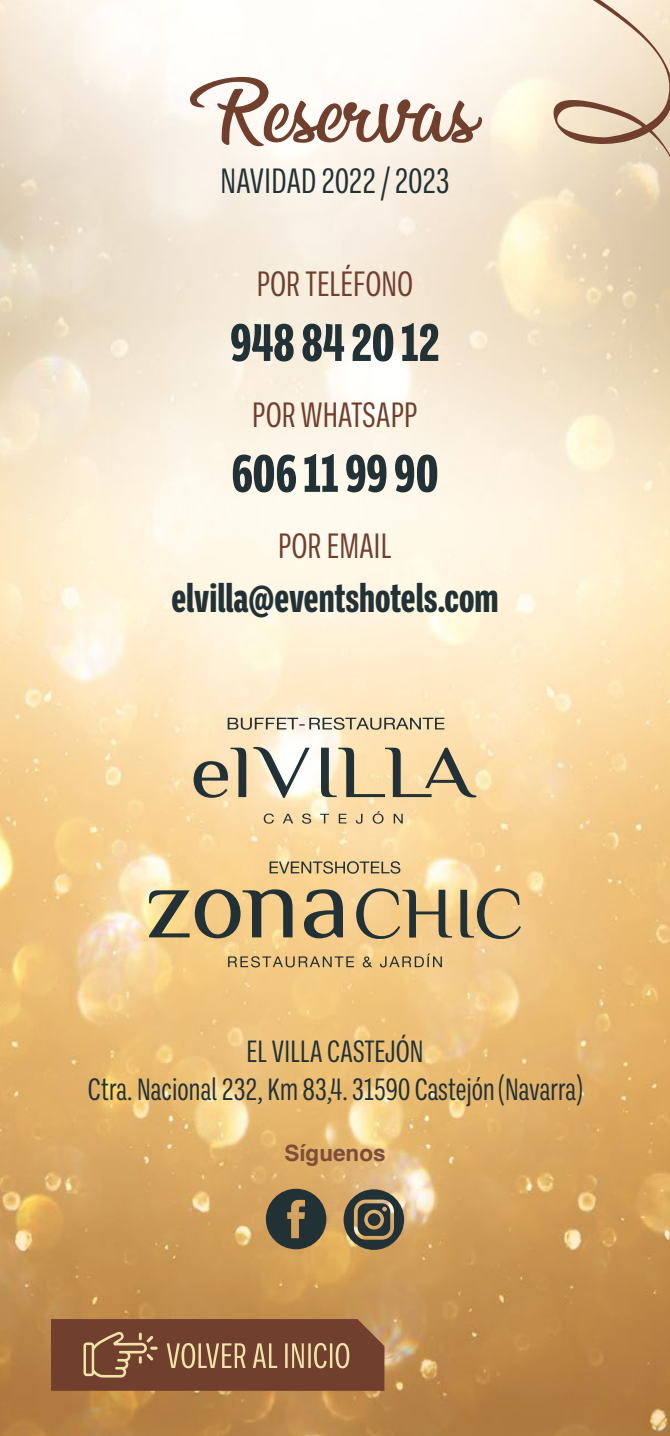
<style>
.page{position:relative;width:670px;height:1436px;background:#fff}
.page>*{position:absolute;margin:0;border:0;box-sizing:border-box;transform-origin:0 0}
.t1{font:81px "Afternoonin Stereo Personal Use Re";color:#703f2e}
.t2{font:800 condensed 54px "Ballinger X";color:#213136}
.t3{font:800 condensed 40.5px "Ballinger X";color:#213136}
.t4{font:condensed 36px "Ballinger X";color:#703f2e}
.t5{font:condensed 36px "Ballinger X";color:#213136}
.t6{font:condensed 31.5px/37.8px "Ballinger X";color:#213136;text-align:center}
.t7{font:700 22.5px "Helvetica";color:#7c4d3b}
</style>
<div class="page">
<img style="left:0;top:0;width:670px;height:1435px">
<svg style="left:266px;top:1188px;width:60px;height:60px;background:#5a5543"></svg>
<svg style="left:343px;top:1189px;width:61px;height:60px;background:#6d6650"></svg>
<svg style="left:51px;top:1318px;width:333px;height:72px;background:#7e503a"></svg>
<svg style="left:537px;top:0;width:133px;height:326px;background:#e8d6bb"></svg>
<svg style="left:269px;top:861px;width:131px;height:12px;background:#b7a37b"></svg>
<svg style="left:228px;top:953px;width:214px;height:14px;background:#c7ab75"></svg>
<svg style="left:356px;top:888px;width:165px;height:50px;background:#c0a777"></svg>
<svg style="left:149px;top:889px;width:194px;height:49px;background:#a5946c"></svg>
<svg style="left:253px;top:746px;width:57px;height:51px"></svg>
<svg style="left:321px;top:747px;width:155px;height:50px;background:#c4b28e"></svg>
<svg style="left:194px;top:747px;width:52px;height:50px;background:#aea286"></svg>
<svg style="left:264px;top:813px;width:10px;height:10px"></svg>
<svg style="left:283px;top:813px;width:10px;height:10px"></svg>
<svg style="left:302px;top:813px;width:9px;height:10px"></svg>
<svg style="left:320px;top:813px;width:9px;height:10px"></svg>
<svg style="left:339px;top:813px;width:7px;height:10px"></svg>
<svg style="left:356px;top:813px;width:6px;height:10px"></svg>
<svg style="left:372px;top:811px;width:11px;height:12px"></svg>
<svg style="left:394px;top:813px;width:9px;height:10px"></svg>
<svg style="left:228px;top:717px;width:216px;height:12px;background:#bbb29a"></svg>
<h1 class="t1" style="left:195px;top:66px;width:282px">Reservas</h1>
<p class="t5" style="left:220px;top:161px;width:230px">NAVIDAD 2022 / 2023</p>
<p class="t4" style="left:257px;top:264px;width:158px">POR TELÉFONO</p>
<h2 class="t2" style="left:230px;top:313px;width:210px">948 84 20 12</h2>
<p class="t4" style="left:252px;top:395px;width:167px">POR WHATSAPP</p>
<h2 class="t2" style="left:232px;top:443px;width:208px">606 11 99 90</h2>
<p class="t4" style="left:278px;top:526px;width:115px">POR EMAIL</p>
<p class="t3" style="left:171px;top:576px;width:329px">elvilla@eventshotels.com</p>
<p class="t6" style="left:88px;top:1032px;width:495px">EL VILLA CASTEJÓN<br>Ctra. Nacional 232, Km 83,4. 31590 Castejón (Navarra)</p>
<p class="t7" style="left:284px;top:1139px;width:103px">Síguenos</p>
</div>
